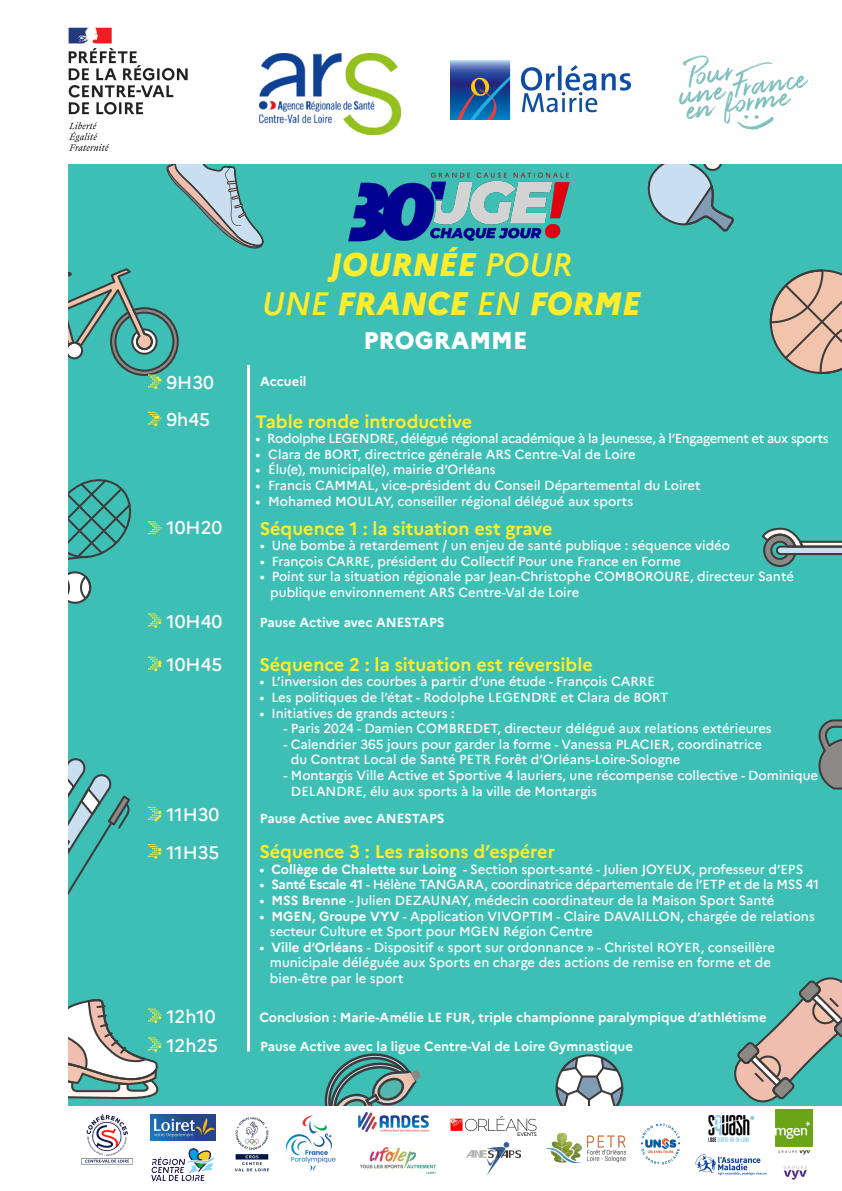
<style>
.page{position:relative;width:842px;height:1191px;background:#fff}
.page>*{position:absolute;margin:0;border:0;box-sizing:border-box;transform-origin:0 0}
.t1{font:italic 800 32px/38.4px "Marianne";color:#ffec2a;text-align:center}
.t2{font:800 24px "Marianne";color:#fff}
.t3{font:700 18px "Marianne";color:#ffec2a}
.t4{font:500 18px "Marianne";color:#fff}
.t5{font:500 13px "Marianne";color:#fff}
.t6{font:700 13px "Marianne";color:#fff}
.t7{font:500 13px "Marianne";letter-spacing:-.03em;color:#fff}
.t8{font:500 13px "Marianne";letter-spacing:-.02em;color:#fff}
.s1{font-weight:500}
.s2{font-weight:700}
</style>
<div class="page">
<div style="left:34px;top:146px;width:808px;height:960px;background:#3ebfb6"></div>
<div style="left:60px;top:572px;width:30px;height:31px;background:#fff;border-radius:50%"></div>
<svg style="left:68px;top:479px;width:64px;height:97px"></svg>
<div style="left:59px;top:571px;width:32px;height:33px;border:2px solid #3c3c3c;border-radius:50%"></div>
<div style="left:59px;top:575px;width:11px;height:24px;border:2px solid #3c3c3c;border-radius:50%"></div>
<div style="left:80px;top:575px;width:11px;height:24px;border:2px solid #3c3c3c;border-radius:50%"></div>
<svg style="left:769px;top:269px;width:73px;height:105px"></svg>
<svg style="left:734px;top:977px;width:108px;height:126px"></svg>
<svg style="left:762px;top:527px;width:80px;height:40px"></svg>
<svg style="left:68px;top:758px;width:62px;height:137px"></svg>
<svg style="left:647px;top:164px;width:87px;height:68px"></svg>
<svg style="left:555px;top:1054px;width:69px;height:52px"></svg>
<svg style="left:818px;top:719px;width:24px;height:71px"></svg>
<svg style="left:324px;top:1053px;width:97px;height:53px"></svg>
<svg style="left:166px;top:164px;width:98px;height:85px"></svg>
<div style="left:1px;top:0;width:67px;height:1131px;background:#fff"></div>
<svg style="left:68px;top:268px;width:111px;height:121px"></svg>
<svg style="left:148px;top:411px;width:14px;height:15px"></svg>
<svg style="left:148px;top:521px;width:14px;height:13px"></svg>
<svg style="left:148px;top:613px;width:14px;height:15px"></svg>
<svg style="left:148px;top:656px;width:14px;height:15px"></svg>
<svg style="left:148px;top:806px;width:14px;height:15px"></svg>
<svg style="left:148px;top:844px;width:14px;height:14px"></svg>
<svg style="left:68px;top:999px;width:94px;height:100px"></svg>
<hr style="left:247px;top:365px;width:3px;height:686px;background:#fff">
<div style="left:1px;top:1px;width:841px;height:163px;background:#fff"></div>
<img style="left:68px;top:27px;width:120px;height:124px">
<img style="left:679px;top:55px;width:130px;height:75px">
<img style="left:260px;top:53px;width:141px;height:81px">
<img style="left:450px;top:60px;width:180px;height:60px">
<img style="left:150px;top:1114px;width:66px;height:26px">
<img style="left:695px;top:1153px;width:72px;height:23px">
<img style="left:152px;top:1148px;width:61px;height:32px">
<img style="left:235px;top:1117px;width:34px;height:55px">
<img style="left:359px;top:1113px;width:70px;height:18px">
<img style="left:81px;top:1114px;width:52px;height:50px">
<img style="left:467px;top:1142px;width:53px;height:32px">
<img style="left:451px;top:1116px;width:85px;height:19px">
<img style="left:360px;top:1147px;width:76px;height:27px">
<img style="left:640px;top:1123px;width:41px;height:42px">
<img style="left:708px;top:1115px;width:47px;height:27px">
<img style="left:775px;top:1109px;width:37px;height:46px">
<img style="left:783px;top:1165px;width:24px;height:15px">
<img style="left:286px;top:1115px;width:50px;height:56px">
<img style="left:545px;top:1133px;width:80px;height:30px">
<img style="left:348px;top:172px;width:222px;height:70px">
<p class="t4" style="left:166px;top:369px;width:49px">9H30</p>
<p class="t4" style="left:166px;top:406px;width:45px">9h45</p>
<p class="t4" style="left:166px;top:514px;width:57px">10H20</p>
<p class="t4" style="left:166px;top:607px;width:57px">10H40</p>
<p class="t4" style="left:166px;top:651px;width:57px">10H45</p>
<p class="t4" style="left:166px;top:801px;width:54px">11H30</p>
<p class="t4" style="left:166px;top:838px;width:54px">11H35</p>
<p class="t4" style="left:166px;top:1002px;width:51px">12h10</p>
<p class="t4" style="left:166px;top:1031px;width:53px">12h25</p>
<p class="t1" style="left:262px;top:243px;width:380px">JOURNÉE <span class="s1">POUR<br>UNE</span> FRANCE <span class="s1">EN</span> FORME</p>
<p class="t6" style="left:260px;top:372px;width:48px">Accueil</p>
<p class="t2" style="left:363px;top:322px;width:166px">PROGRAMME</p>
<p class="t3" style="left:256px;top:407px;width:218px">Table ronde introductive</p>
<p class="t7" style="left:256px;top:428px;width:575px">• Rodolphe LEGENDRE, délégué régional académique à la Jeunesse, à l’Engagement et aux sports</p>
<p class="t5" style="left:256px;top:444px;width:382px">• Clara de BORT, directrice générale ARS Centre-Val de Loire</p>
<p class="t5" style="left:256px;top:460px;width:242px">• Élu(e), municipal(e), mairie d’Orléans</p>
<p class="t5" style="left:256px;top:475px;width:446px">• Francis CAMMAL, vice-président du Conseil Départemental du Loiret</p>
<p class="t5" style="left:256px;top:491px;width:379px">• Mohamed MOULAY, conseiller régional délégué aux sports</p>
<p class="t3" style="left:260px;top:514px;width:294px">Séquence 1 : la situation est grave</p>
<p class="t5" style="left:260px;top:535px;width:472px">• Une bombe à retardement / un enjeu de santé publique : séquence vidéo</p>
<p class="t5" style="left:260px;top:551px;width:423px">• François CARRE, président du Collectif Pour une France en Forme</p>
<p class="t5" style="left:260px;top:567px;width:536px">• Point sur la situation régionale par Jean-Christophe COMBOROURE, directeur Santé</p>
<p class="t5" style="left:270px;top:582px;width:310px">publique environnement ARS Centre-Val de Loire</p>
<p class="t6" style="left:260px;top:612px;width:186px">Pause Active avec ANESTAPS</p>
<p class="t3" style="left:259px;top:650px;width:335px">Séquence 2 : la situation est réversible</p>
<p class="t5" style="left:259px;top:671px;width:397px">• L’inversion des courbes à partir d’une étude - François CARRE</p>
<p class="t5" style="left:259px;top:687px;width:411px">• Les politiques de l’état - Rodolphe LEGENDRE et Clara de BORT</p>
<p class="t5" style="left:259px;top:703px;width:197px">• Initiatives de grands acteurs :</p>
<p class="t5" style="left:284px;top:718px;width:490px">- Paris 2024 - Damien COMBREDET, directeur délégué aux relations extérieures</p>
<p class="t5" style="left:284px;top:734px;width:480px">- Calendrier 365 jours pour garder la forme - Vanessa PLACIER, coordinatrice</p>
<p class="t5" style="left:291px;top:749px;width:391px">du Contrat Local de Santé PETR Forêt d’Orléans-Loire-Sologne</p>
<p class="t5" style="left:284px;top:765px;width:536px">- Montargis Ville Active et Sportive 4 lauriers, une récompense collective - Dominique</p>
<p class="t5" style="left:291px;top:781px;width:307px">DELANDRE, élu aux sports à la ville de Montargis</p>
<p class="t6" style="left:260px;top:808px;width:186px">Pause Active avec ANESTAPS</p>
<p class="t3" style="left:259px;top:837px;width:297px">Séquence 3 : Les raisons d’espérer</p>
<p class="t5" style="left:259px;top:859px;width:545px">• <span class="s2">Collège de Chalette sur Loing</span> - Section sport-santé - Julien JOYEUX, professeur d’EPS</p>
<p class="t8" style="left:259px;top:874px;width:561px">• <span class="s2">Santé Escale 41</span> - Hélène TANGARA, coordinatrice départementale de l’ETP et de la MSS 41</p>
<p class="t5" style="left:259px;top:890px;width:517px">• <span class="s2">MSS Brenne</span> - Julien DEZAUNAY, médecin coordinateur de la Maison Sport Santé</p>
<p class="t5" style="left:259px;top:906px;width:557px">• <span class="s2">MGEN, Groupe VYV</span> - Application VIVOPTIM - Claire DAVAILLON, chargée de relations</p>
<p class="t5" style="left:270px;top:921px;width:324px">secteur Culture et Sport pour MGEN Région Centre</p>
<p class="t5" style="left:259px;top:937px;width:517px">• <span class="s2">Ville d’Orléans</span> - Dispositif « sport sur ordonnance » - Christel ROYER, conseillère</p>
<p class="t5" style="left:270px;top:952px;width:502px">municipale déléguée aux Sports en charge des actions de remise en forme et de</p>
<p class="t5" style="left:270px;top:968px;width:135px">bien-être par le sport</p>
<p class="t6" style="left:259px;top:1007px;width:509px">Conclusion : Marie-Amélie LE FUR, triple championne paralympique d’athlétisme</p>
<p class="t6" style="left:260px;top:1036px;width:374px">Pause Active avec la ligue Centre-Val de Loire Gymnastique</p>
</div>
